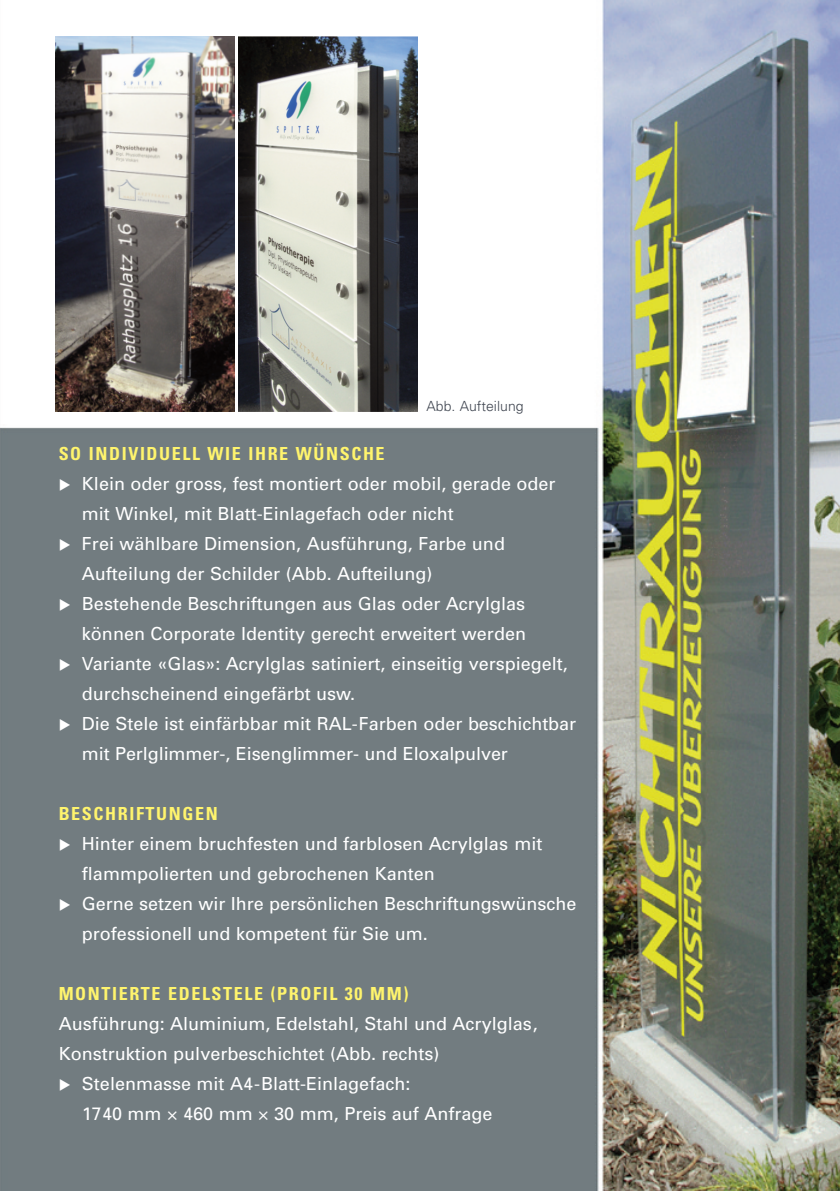
<style>
.page{position:relative;width:840px;height:1191px;background:#fff}
.page>*{position:absolute;margin:0;border:0;box-sizing:border-box;transform-origin:0 0}
.t1{font:18px/30px "Univers";color:#fff}
.t2{font:700 condensed 18px "Univers";letter-spacing:.09em;color:#fff46d}
.t3{font:300 14px "Univers";color:#3e444f}
</style>
<div class="page">
<img style="left:0;top:0;width:839px;height:1191px">
<img style="left:55px;top:36px;width:179px;height:375px">
<img style="left:238px;top:36px;width:179px;height:375px">
<p class="t3" style="left:426px;top:401px;width:98px">Abb. Aufteilung</p>
<p class="t2" style="left:59px;top:446px;width:327px">SO INDIVIDUELL WIE IHRE WÜNSCHE</p>
<p class="t1" style="left:82px;top:470px;width:475px;text-indent:-23px">◆ Klein oder gross, fest montiert oder mobil, gerade oder mit Winkel, mit Blatt-Einlagefach oder nicht</p>
<p class="t1" style="left:82px;top:530px;width:424px;text-indent:-23px">◆ Frei wählbare Dimension, Ausführung, Farbe und<br>Aufteilung der Schilder (Abb. Aufteilung)</p>
<p class="t1" style="left:59px;top:590px;width:468px;text-align:right">◆ Bestehende Beschriftungen aus Glas oder Acrylglas können Corporate Identity gerecht erweitert werden</p>
<p class="t1" style="left:82px;top:650px;width:487px;text-indent:-23px">◆ Variante «Glas»: Acrylglas satiniert, einseitig verspiegelt, durchscheinend eingefärbt usw.</p>
<p class="t1" style="left:82px;top:710px;width:495px;text-indent:-23px">◆ Die Stele ist einfärbbar mit RAL-Farben oder beschichtbar mit Perlglimmer-, Eisenglimmer- und Eloxalpulver</p>
<p class="t2" style="left:59px;top:806px;width:160px">BESCHRIFTUNGEN</p>
<p class="t1" style="left:82px;top:830px;width:462px;text-indent:-23px">◆ Hinter einem bruchfesten und farblosen Acrylglas mit flammpolierten und gebrochenen Kanten</p>
<p class="t1" style="left:82px;top:890px;width:495px;text-indent:-23px">◆ Gerne setzen wir Ihre persönlichen Beschriftungswünsche professionell und kompetent für Sie um.</p>
<p class="t2" style="left:59px;top:986px;width:351px">MONTIERTE EDELSTELE (PROFIL 30 MM)</p>
<p class="t1" style="left:59px;top:1010px;width:480px">Ausführung: Aluminium, Edelstahl, Stahl und Acrylglas,<br>Konstruktion pulverbeschichtet (Abb. rechts)</p>
<p class="t1" style="left:82px;top:1070px;width:412px;text-indent:-23px">◆ Stelenmasse mit A4-Blatt-Einlagefach:<br>1740 mm × 460 mm × 30 mm, Preis auf Anfrage</p>
</div>
